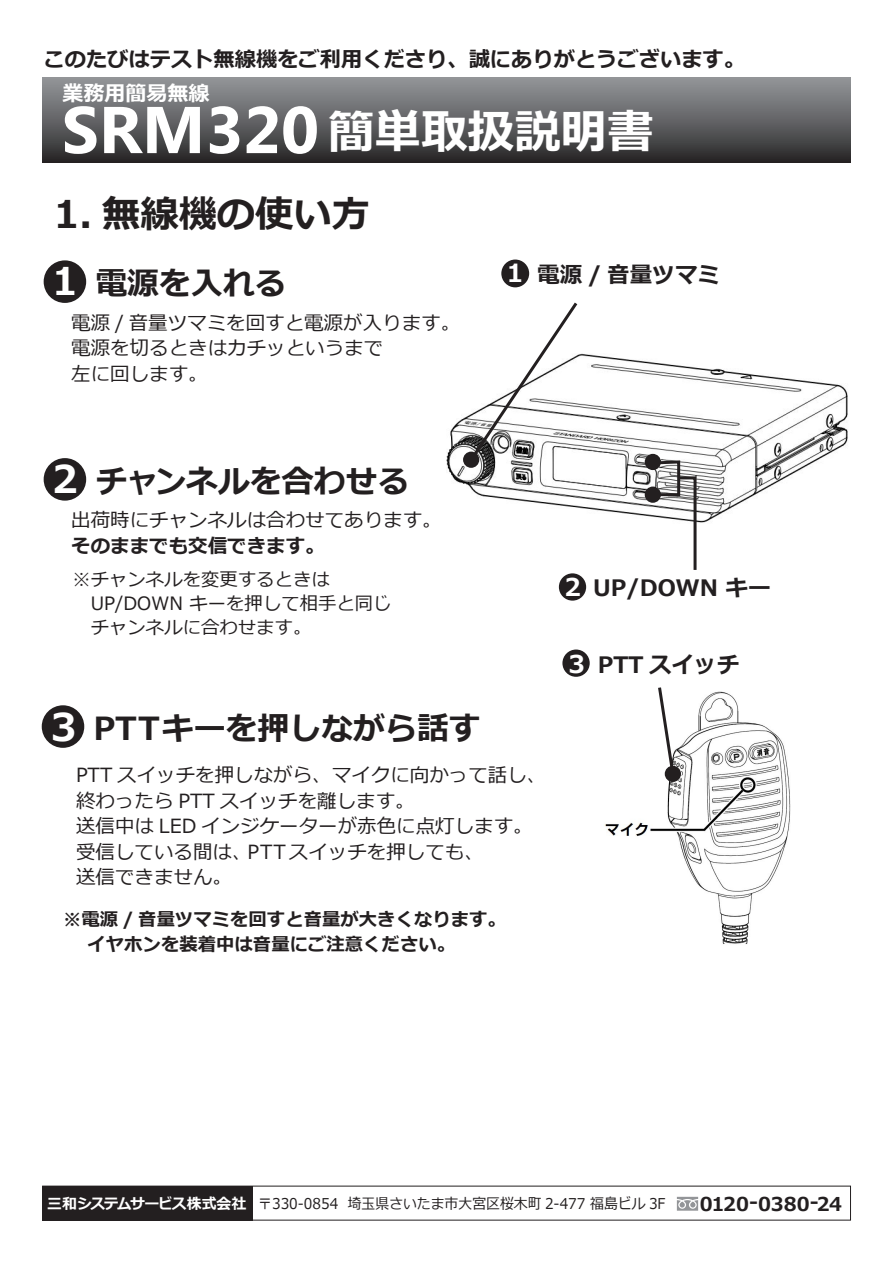
<style>
.page{position:relative;width:893px;height:1263px;background:#fff}
.page>*{position:absolute;margin:0;border:0;box-sizing:border-box;transform-origin:0 0}
.t1{font:700 66px "Microsoft Phags Pa";color:#fff}
.t2{font:700 38.25px "Meiryo";color:#231f20}
.t3{font:700 31.95px "Meiryo";color:#231f20}
.t4{font:700 24.6px "Meiryo";color:#fff}
.t5{font:700 22.65px "Meiryo";color:#231f20}
.t6{font:700 21.3px "Meiryo";color:#231f20}
.t7{font:700 21px "Meiryo";color:#fff}
.t8{font:19.5px/25.5px "Meiryo";color:#231f20}
.t9{font:700 19.5px "Meiryo";color:#231f20}
.t10{font:700 19.2px "Meiryo";color:#231f20}
.t11{font:18.45px/24px "Meiryo";color:#231f20}
.t12{font:700 18.45px/24px "Meiryo";color:#231f20}
.t13{font:14.85px "Meiryo";color:#231f20;scale:.93 1}
.s1{font-family:"Meiryo";font-size:46.5px}
.s2{font-size:38.25px;color:#fff}
.s3{font-size:25.05px;color:#fff}
.s4{font-size:24.6px;color:#fff}
.s5{font-weight:700;color:#fff}
</style>
<div class="page">
<img style="left:604px;top:691px;width:187px;height:253px">
<div style="left:584px;top:750px;width:81px;height:51px;background:#fff"></div>
<div style="left:665px;top:766px;width:16px;height:16px;background:#231f20;border-radius:50%"></div>
<img style="left:447px;top:353px;width:401px;height:170px">
<div style="left:43px;top:77px;width:808px;height:85px;background:linear-gradient(to bottom,#979a9d,#2b292a)"></div>
<svg style="left:677px;top:1197px;width:21px;height:14px"></svg>
<div style="left:43px;top:1186px;width:210px;height:34px;background:#231f20"></div>
<div style="left:42px;top:1186px;width:809px;height:34px;border:1px solid #231f20"></div>
<div style="left:44px;top:260px;width:42px;height:43px;background:#231f20;border-radius:50%"></div>
<div style="left:44px;top:458px;width:42px;height:43px;background:#231f20;border-radius:50%"></div>
<div style="left:42px;top:705px;width:42px;height:43px;background:#231f20;border-radius:50%"></div>
<div style="left:559px;top:573px;width:27px;height:28px;background:#231f20;border-radius:50%"></div>
<div style="left:562px;top:649px;width:28px;height:28px;background:#231f20;border-radius:50%"></div>
<svg style="left:467px;top:302px;width:113px;height:162px"></svg>
<div style="left:645px;top:454px;width:16px;height:16px;background:#231f20;border-radius:50%"></div>
<div style="left:645px;top:487px;width:16px;height:16px;background:#231f20;border-radius:50%"></div>
<div style="left:501px;top:260px;width:28px;height:27px;background:#231f20;border-radius:50%"></div>
<div style="left:463px;top:452px;width:16px;height:16px;background:#231f20;border-radius:50%"></div>
<svg style="left:656px;top:687px;width:20px;height:90px"></svg>
<svg style="left:653px;top:459px;width:45px;height:111px"></svg>
<p class="t6" style="left:43px;top:44px;width:703px">このたびはテスト無線機をご利用くださり、誠にありがとうございます。</p>
<p class="t7" style="left:63px;top:79px;width:149px">業務用簡易無線</p>
<h1 class="t1" style="left:62px;top:83px;width:593px">SRM320　<span class="s1">簡単取扱説明書</span></h1>
<h2 class="t2" style="left:53px;top:187px;width:318px">1. 無線機の使い方</h2>
<h3 class="t3" style="left:52px;top:261px;width:236px"><span class="s2">1</span> 電源を入れる</h3>
<p class="t8" style="left:71px;top:311px;width:391px">電源 / 音量ツマミを回すと電源が入ります。電源を切るときはカチッというまで<br>左に回します。</p>
<h3 class="t3" style="left:52px;top:459px;width:359px"><span class="s2">2</span> チャンネルを合わせる</h3>
<p class="t8" style="left:71px;top:509px;width:372px">出荷時にチャンネルは合わせてあります。</p>
<p class="t9" style="left:71px;top:532px;width:255px">そのままでも交信できます。</p>
<p class="t11" style="left:72px;top:568px;width:321px">※チャンネルを変更するときは　UP/DOWN キーを押して相手と同じ　チャンネルに合わせます。</p>
<p class="t5" style="left:507px;top:259px;width:215px"><span class="s3">1</span> 電源 / 音量ツマミ</p>
<p class="t5" style="left:564px;top:571px;width:208px"><span class="s4">2</span> UP/DOWN キー</p>
<p class="t4" style="left:568px;top:646px;width:18px">3</p>
<p class="t5" style="left:598px;top:648px;width:143px">PTT スイッチ</p>
<h3 class="t3" style="left:51px;top:706px;width:431px"><span class="s2">3</span> PTTキーを押しながら話す</h3>
<p class="t8" style="left:76px;top:764px;width:472px">PTT スイッチを押しながら、マイクに向かって話し、終わったら PTT スイッチを離します。<br>送信中は LED インジケーターが赤色に点灯します。受信している間は、PTTスイッチを押しても、<br>送信できません。</p>
<p class="t12" style="left:69px;top:909px;width:438px;text-indent:-6px">※電源 / 音量ツマミを回すと音量が大きくなります。　イヤホンを装着中は音量にご注意ください。</p>
<p class="t13" style="left:47px;top:1193px;width:666px"><span class="s5">三和システムサービス株式会社</span> 〒330-0854 埼玉県さいたま市大宮区桜木町 2-477 福島ビル 3F</p>
<p class="t10" style="left:700px;top:1190px;width:144px">0120-0380-24</p>
</div>
